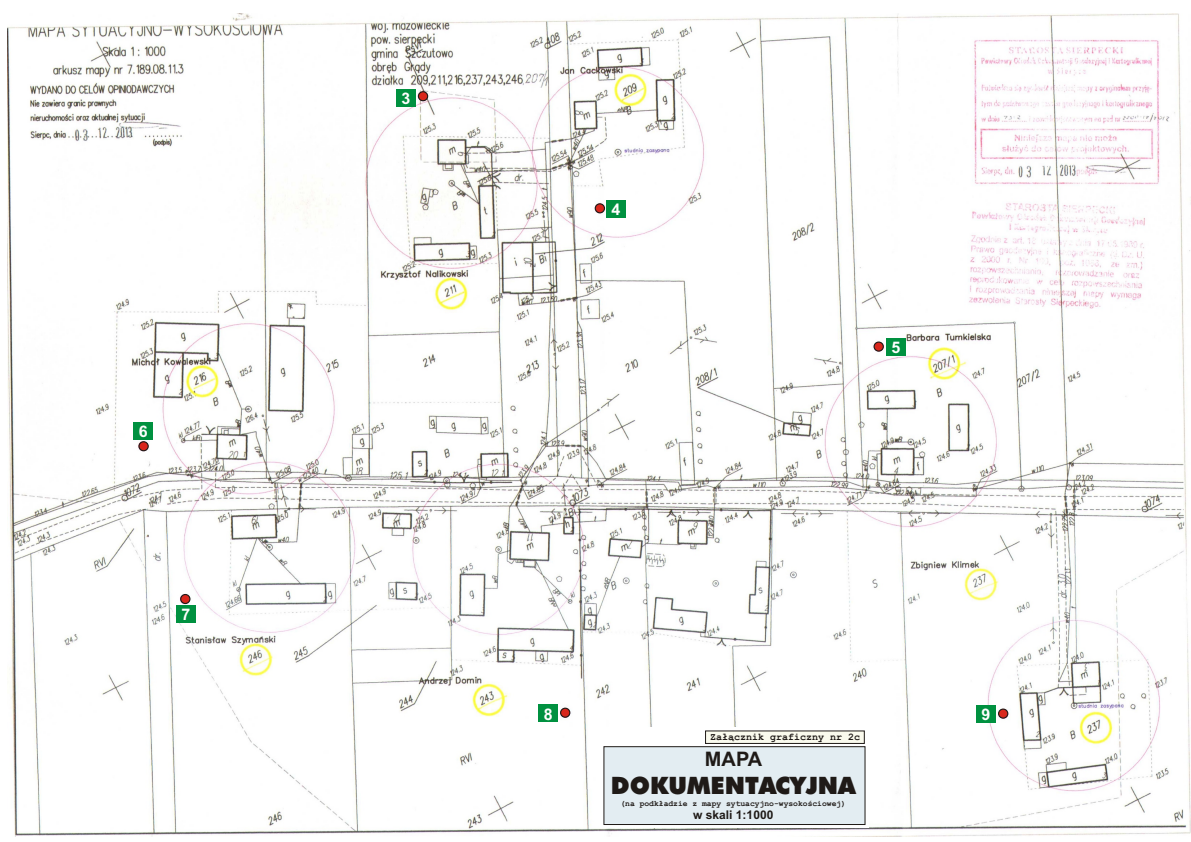
<style>
.page{position:relative;width:1191px;height:842px;background:#fff}
.page>*{position:absolute;margin:0;border:0;box-sizing:border-box;transform-origin:0 0}
.t1{font:24px "Futura X Blk BT";color:#1f1a17}
.t2{font:700 20px "Arial CE";color:#1f1a17}
.t3{font:700 16px "Arial CE";color:#fff}
.t4{font:700 12px "Arial CE";color:#1f1a17}
.t5{font:700 10px "Courier New CE";color:#1f1a17}
.t6{font:700 8px "Courier New CE";color:#1f1a17}
</style>
<div class="page">
<img style="left:8px;top:13px;width:1183px;height:824px">
<div style="left:176px;top:605px;width:20px;height:17px;background:#009140"></div>
<div style="left:600px;top:727px;width:269px;height:101px;background:#fff"></div>
<div style="left:705px;top:731px;width:160px;height:13px;background:#fafaed;border:1px solid #1f1a17"></div>
<div style="left:604px;top:746px;width:261px;height:79px;background:#e3edf2;border:1px solid #1f1a17"></div>
<div style="left:138px;top:441px;width:11px;height:10px;background:#d9261c;border:1px solid #1f1a17;border-radius:50%"></div>
<div style="left:418px;top:91px;width:10px;height:10px;background:#d9261c;border:1px solid #1f1a17;border-radius:50%"></div>
<div style="left:595px;top:203px;width:10px;height:10px;background:#d9261c;border:1px solid #1f1a17;border-radius:50%"></div>
<div style="left:874px;top:342px;width:10px;height:10px;background:#d9261c;border:1px solid #1f1a17;border-radius:50%"></div>
<div style="left:180px;top:594px;width:11px;height:10px;background:#d9261c;border:1px solid #1f1a17;border-radius:50%"></div>
<div style="left:560px;top:708px;width:10px;height:10px;background:#d9261c;border:1px solid #1f1a17;border-radius:50%"></div>
<div style="left:998px;top:709px;width:10px;height:10px;background:#d9261c;border:1px solid #1f1a17;border-radius:50%"></div>
<div style="left:396px;top:89px;width:20px;height:17px;background:#009140"></div>
<div style="left:606px;top:200px;width:20px;height:18px;background:#009140"></div>
<div style="left:886px;top:338px;width:20px;height:17px;background:#009140"></div>
<div style="left:133px;top:422px;width:20px;height:18px;background:#009140"></div>
<div style="left:538px;top:705px;width:20px;height:17px;background:#009140"></div>
<div style="left:976px;top:705px;width:20px;height:18px;background:#009140"></div>
<h3 class="t3" style="left:139px;top:426px;width:10px">6</h3>
<h3 class="t3" style="left:181px;top:608px;width:10px">7</h3>
<h3 class="t3" style="left:401px;top:92px;width:10px">3</h3>
<h3 class="t3" style="left:612px;top:203px;width:10px">4</h3>
<h3 class="t3" style="left:891px;top:341px;width:10px">5</h3>
<h3 class="t3" style="left:544px;top:708px;width:10px">8</h3>
<h3 class="t3" style="left:982px;top:708px;width:10px">9</h3>
<p class="t5" style="left:710px;top:734px;width:151px">Za³¹cznik graficzny nr 2c</p>
<h2 class="t2" style="left:705px;top:752px;width:59px">MAPA</h2>
<h1 class="t1" style="left:611px;top:776px;width:247px">DOKUMENTACYJNA</h1>
<p class="t6" style="left:620px;top:801px;width:227px">(na podk³adzie z mapy sytuacyjno-wysokoœciowej)</p>
<h3 class="t4" style="left:693px;top:811px;width:82px">w skali 1:1000</h3>
</div>
